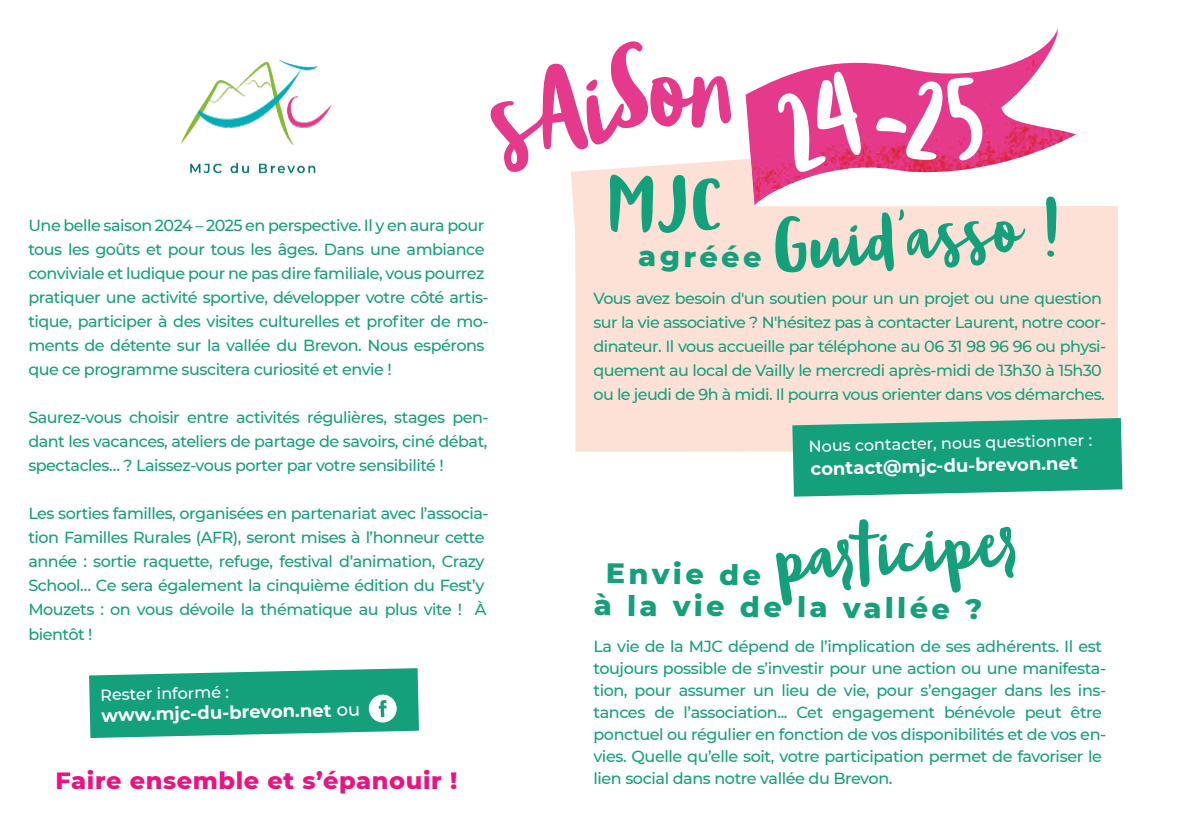
<style>
.page{position:relative;width:1191px;height:840px;background:#fff}
.page>*{position:absolute;margin:0;border:0;box-sizing:border-box;transform-origin:0 0}
.t1{font:94.8px "Blog Script";color:#e53a8c}
.t2{font:59.4px "Blog Script";color:#15a07c}
.t3{font:800 28.6px "Montserrat";color:#15a07c}
.t4{font:800 24px "Montserrat";letter-spacing:.025em;color:#eb1381}
.t5{font:700 18px "Montserrat";color:#fdfeff}
.t6{font:500 16px "Montserrat";letter-spacing:-.03em;color:#15a07c}
.t7{font:500 16px "Montserrat";color:#fdfeff}
.s1{font-weight:500}
</style>
<div class="page">
<svg style="left:1023px;top:28px;width:53px;height:107px"></svg>
<img style="left:745px;top:59px;width:330px;height:146px">
<img style="left:181px;top:60px;width:151px;height:114px">
<svg style="left:571px;top:159px;width:184px;height:68px;background:#fde3dc"></svg>
<div style="left:575px;top:206px;width:543px;height:245px;background:#fde1d7"></div>
<svg style="left:792px;top:418px;width:330px;height:78px;background:#2ca786"></svg>
<svg style="left:89px;top:668px;width:330px;height:69px;background:#33ac8c"></svg>
<svg style="left:766px;top:70px;width:101px;height:104px;background:#e5418d"></svg>
<svg style="left:875px;top:76px;width:111px;height:85px;background:#e43988"></svg>
<p class="t1" style="left:481px;top:69px;width:251px;rotate:-9deg">sAi on</p>
<p class="t2" style="left:605px;top:172px;width:120px">MJC</p>
<p class="t2" style="left:770px;top:213px;width:290px;rotate:-4deg">Guid’asso !</p>
<p class="t6" style="left:28px;top:215px;width:457px">Une belle saison 2024 – 2025 en perspective. Il y en aura pour</p>
<p class="t6" style="left:28px;top:239px;width:457px">tous les goûts et pour tous les âges. Dans une ambiance</p>
<p class="t6" style="left:28px;top:263px;width:457px">conviviale et ludique pour ne pas dire familiale, vous pourrez</p>
<p class="t6" style="left:28px;top:287px;width:462px">pratiquer une activité sportive, développer votre côté artis-</p>
<p class="t6" style="left:28px;top:311px;width:462px">tique, participer à des visites culturelles et profiter de mo-</p>
<p class="t6" style="left:28px;top:335px;width:457px">ments de détente sur la vallée du Brevon. Nous espérons</p>
<p class="t6" style="left:28px;top:359px;width:365px">que ce programme suscitera curiosité et envie !</p>
<p class="t6" style="left:28px;top:407px;width:462px">Saurez-vous choisir entre activités régulières, stages pen-</p>
<p class="t6" style="left:28px;top:431px;width:461px">dant les vacances, ateliers de partage de savoirs, ciné débat,</p>
<p class="t6" style="left:28px;top:455px;width:417px">spectacles… ? Laissez-vous porter par votre sensibilité !</p>
<p class="t6" style="left:28px;top:503px;width:462px">Les sorties familles, organisées en partenariat avec l’associa-</p>
<p class="t6" style="left:28px;top:527px;width:457px">tion Familles Rurales (AFR), seront mises à l’honneur cette</p>
<p class="t6" style="left:28px;top:551px;width:457px">année : sortie raquette, refuge, festival d’animation, Crazy</p>
<p class="t6" style="left:28px;top:575px;width:457px">School… Ce sera également la cinquième édition du Fest’y</p>
<p class="t6" style="left:28px;top:599px;width:460px">Mouzets : on vous dévoile la thématique au plus vite ! À</p>
<p class="t6" style="left:28px;top:623px;width:65px">bientôt !</p>
<p class="t3" style="left:638px;top:238px;width:125px;rotate:1deg">agréée</p>
<p class="t6" style="left:593px;top:289px;width:510px">Vous avez besoin d'un soutien pour un un projet ou une question</p>
<p class="t6" style="left:593px;top:313px;width:514px">sur la vie associative ? N'hésitez pas à contacter Laurent, notre coor-</p>
<p class="t6" style="left:593px;top:337px;width:514px">dinateur. Il vous accueille par téléphone au 06 31 98 96 96 ou physi-</p>
<p class="t6" style="left:593px;top:361px;width:510px">quement au local de Vailly le mercredi après-midi de 13h30 à 15h30</p>
<p class="t6" style="left:593px;top:385px;width:513px">ou le jeudi de 9h à midi. Il pourra vous orienter dans vos démarches.</p>
<p class="t7" style="left:808px;top:435px;width:285px;rotate:-1deg">Nous contacter, nous questionner :</p>
<p class="t5" style="left:810px;top:457px;width:268px;rotate:-1deg">contact@mjc-du-brevon.net</p>
<p class="t2" style="left:771px;top:524px;width:248px;rotate:-4deg">participer</p>
<p class="t3" style="left:606px;top:555px;width:156px;rotate:1deg">Envie de</p>
<p class="t3" style="left:594px;top:585px;width:390px;rotate:1deg">à la vie de la vallée ?</p>
<p class="t6" style="left:593px;top:636px;width:510px">La vie de la MJC dépend de l’implication de ses adhérents. Il est</p>
<p class="t6" style="left:593px;top:658px;width:514px">toujours possible de s’investir pour une action ou une manifesta-</p>
<p class="t6" style="left:593px;top:680px;width:514px">tion, pour assumer un lieu de vie, pour s’engager dans les ins-</p>
<p class="t6" style="left:593px;top:702px;width:510px">tances de l’association... Cet engagement bénévole peut être</p>
<p class="t6" style="left:593px;top:724px;width:514px">ponctuel ou régulier en fonction de vos disponibilités et de vos en-</p>
<p class="t6" style="left:593px;top:746px;width:510px">vies. Quelle qu’elle soit, votre participation permet de favoriser le</p>
<p class="t6" style="left:593px;top:768px;width:300px">lien social dans notre vallée du Brevon.</p>
<p class="t7" style="left:100px;top:684px;width:130px;rotate:-1deg">Rester informé :</p>
<p class="t5" style="left:101px;top:703px;width:260px;rotate:-1deg">www.mjc-du-brevon.net <span class="s1">ou</span></p>
<p class="t4" style="left:56px;top:765px;width:403px">Faire ensemble et s’épanouir !</p>
</div>
